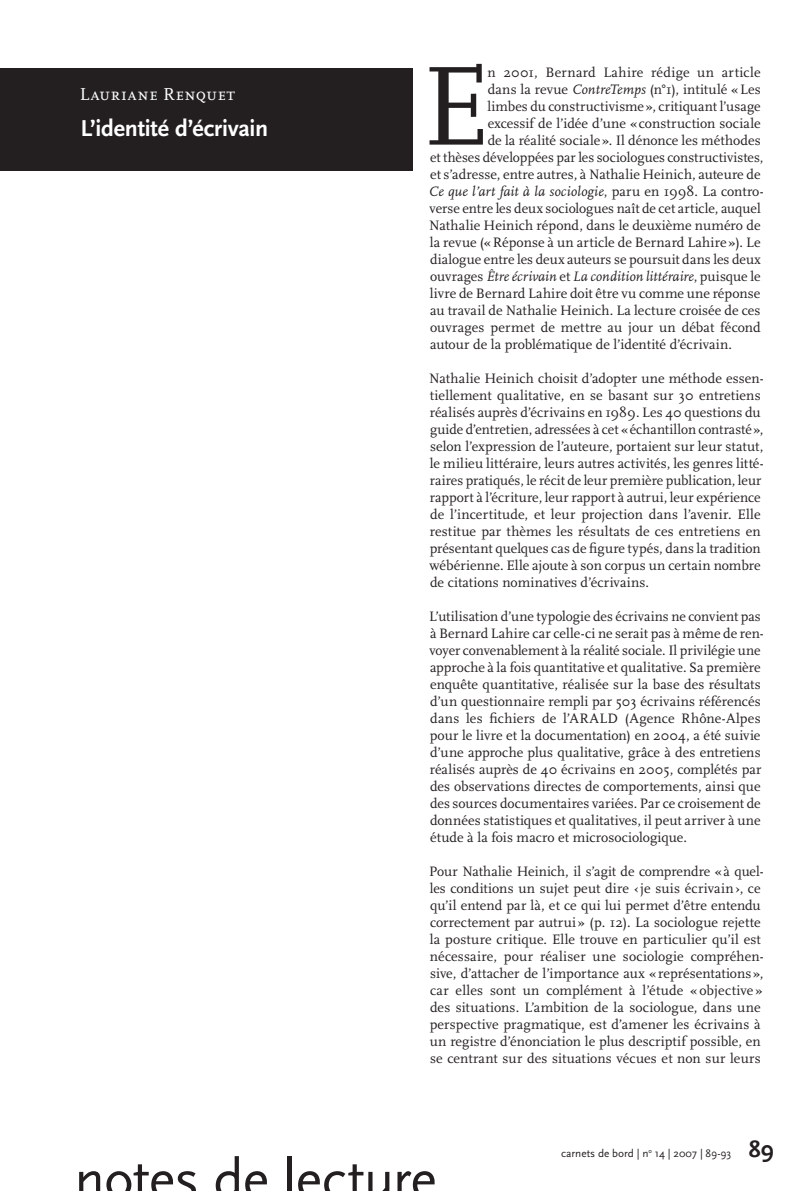
<style>
.page{position:relative;width:808px;height:1191px;background:#fff}
.page>*{position:absolute;margin:0;border:0;box-sizing:border-box;transform-origin:0 0}
.t1{font:57px "Scala Sans";letter-spacing:-.015em;color:#231f20}
.titre_article{font:700 24px "Scala Sans";letter-spacing:-.01em;color:#fff}
.t2{font:700 24px "Scala Sans";color:#231f20}
.auteur{font:18px "Scala Caps";letter-spacing:.015em;color:#fff}
.corps_de_texte{font:14.25px/17px "Scala";letter-spacing:.005em;color:#231f20}
.corps_de_texte-2{font:italic 14.25px "Scala";letter-spacing:.01em;color:#231f20}
.corps_de_texte-3{font:14.25px "Scala";letter-spacing:.025em;color:#231f20}
.t3{font:11.25px "Scala Sans";color:#231f20}
.s1{font-style:italic}
.s2{font-style:normal}
</style>
<div class="page">
<div style="left:0;top:68px;width:412px;height:102px;background:#231f20"></div>
<svg style="left:429px;top:64px;width:54px;height:81px"></svg>
<p class="auteur" style="left:80px;top:84px;width:156px">Lauriane Renquet</p>
<p class="titre_article" style="left:81px;top:115px;width:189px">L’identité d’écrivain</p>
<p class="corps_de_texte-3" style="left:487px;top:64px;width:275px">n 2001, Bernard Lahire rédige un article</p>
<p class="corps_de_texte" style="left:488px;top:81px;width:275px">dans la revue <span class="s1">ContreTemps</span> (n°1), intitulé «Les</p>
<p class="corps_de_texte" style="left:487px;top:98px;width:275px">limbes du constructivisme», critiquant l’usage</p>
<p class="corps_de_texte" style="left:488px;top:115px;width:274px">excessif de l’idée d’une «construction sociale</p>
<p class="corps_de_texte" style="left:488px;top:132px;width:274px">de la réalité sociale ». Il dénonce les méthodes</p>
<p class="corps_de_texte" style="left:430px;top:149px;width:335px">et thèses développées par les sociologues constructivistes,</p>
<p class="corps_de_texte" style="left:430px;top:166px;width:332px">et s’adresse, entre autres, à Nathalie Heinich, auteure de</p>
<p class="corps_de_texte-2" style="left:429px;top:184px;width:337px">Ce que l’art fait à la sociologie<span class="s2">, paru en 1998. La contro-</span></p>
<p class="corps_de_texte" style="left:430px;top:200px;width:333px">verse entre les deux sociologues naît de cet article, auquel</p>
<p class="corps_de_texte" style="left:429px;top:217px;width:333px">Nathalie Heinich répond, dans le deuxième numéro de</p>
<p class="corps_de_texte" style="left:430px;top:234px;width:332px">la revue («Réponse à un article de Bernard Lahire »). Le</p>
<p class="corps_de_texte" style="left:430px;top:251px;width:332px">dialogue entre les deux auteurs se poursuit dans les deux</p>
<p class="corps_de_texte-2" style="left:430px;top:269px;width:332px"><span class="s2">ouvrages</span> Être écrivain <span class="s2">et</span> La condition littéraire<span class="s2">, puisque le</span></p>
<p class="corps_de_texte" style="left:430px;top:285px;width:332px">livre de Bernard Lahire doit être vu comme une réponse</p>
<p class="corps_de_texte" style="left:430px;top:302px;width:332px">au travail de Nathalie Heinich. La lecture croisée de ces</p>
<p class="corps_de_texte" style="left:430px;top:319px;width:332px">ouvrages permet de mettre au jour un débat fécond</p>
<p class="corps_de_texte" style="left:430px;top:336px;width:304px">autour de la problématique de l’identité d’écrivain.</p>
<p class="corps_de_texte" style="left:429px;top:370px;width:336px">Nathalie Heinich choisit d’adopter une méthode essen&shy;tiellement qualitative, en se basant sur 30 entretiens réalisés auprès d’écrivains en 1989. Les 40 questions du guide d’entretien, adressées à cet «échantillon contrasté», selon l’expression de l’auteure, portaient sur leur statut, le milieu littéraire, leurs autres activités, les genres litté&shy;raires pratiqués, le récit de leur première publication, leur rapport à l’écriture, leur rapport à autrui, leur expérience de l’incertitude, et leur projection dans l’avenir. Elle restitue par thèmes les résultats de ces entretiens en présentant quelques cas de figure typés, dans la tradition wébérienne. Elle ajoute à son corpus un certain nombre de citations nominatives d’écrivains.</p>
<p class="corps_de_texte" style="left:429px;top:608px;width:336px">L’utilisation d’une typologie des écrivains ne convient pas à Bernard Lahire car celle-ci ne serait pas à même de ren&shy;voyer convenablement à la réalité sociale. Il privilégie une approche à la fois quantitative et qualitative. Sa première enquête quantitative, réalisée sur la base des résultats d’un questionnaire rempli par 503 écrivains référencés dans les fichiers de l’ARALD (Agence Rhône-Alpes pour le livre et la documentation) en 2004, a été suivie d’une approche plus qualitative, grâce à des entretiens réalisés auprès de 40 écrivains en 2005, complétés par des observations directes de comportements, ainsi que des sources documentaires variées. Par ce croisement de données statistiques et qualitatives, il peut arriver à une étude à la fois macro et microsociologique.</p>
<p class="corps_de_texte" style="left:429px;top:863px;width:336px">Pour Nathalie Heinich, il s’agit de comprendre «à quel&shy;les conditions un sujet peut dire ‹je suis écrivain›, ce qu’il entend par là, et ce qui lui permet d’être entendu correctement par autrui » (p. 12). La sociologue rejette la posture critique. Elle trouve en particulier qu’il est nécessaire, pour réaliser une sociologie compréhen&shy;sive, d’attacher de l’importance aux « représentations », car elles sont un complément à l’étude « objective » des situations. L’ambition de la sociologue, dans une perspective pragmatique, est d’amener les écrivains à un registre d’énonciation le plus descriptif possible, en se centrant sur des situations vécues et non sur leurs</p>
<p class="t1" style="left:74px;top:1148px;width:364px">notes de lecture</p>
<p class="t3" style="left:561px;top:1147px;width:172px">carnets de bord | n<sup>o</sup> 14 | 2007 | 89-93</p>
<p class="t2" style="left:749px;top:1136px;width:27px">89</p>
</div>
